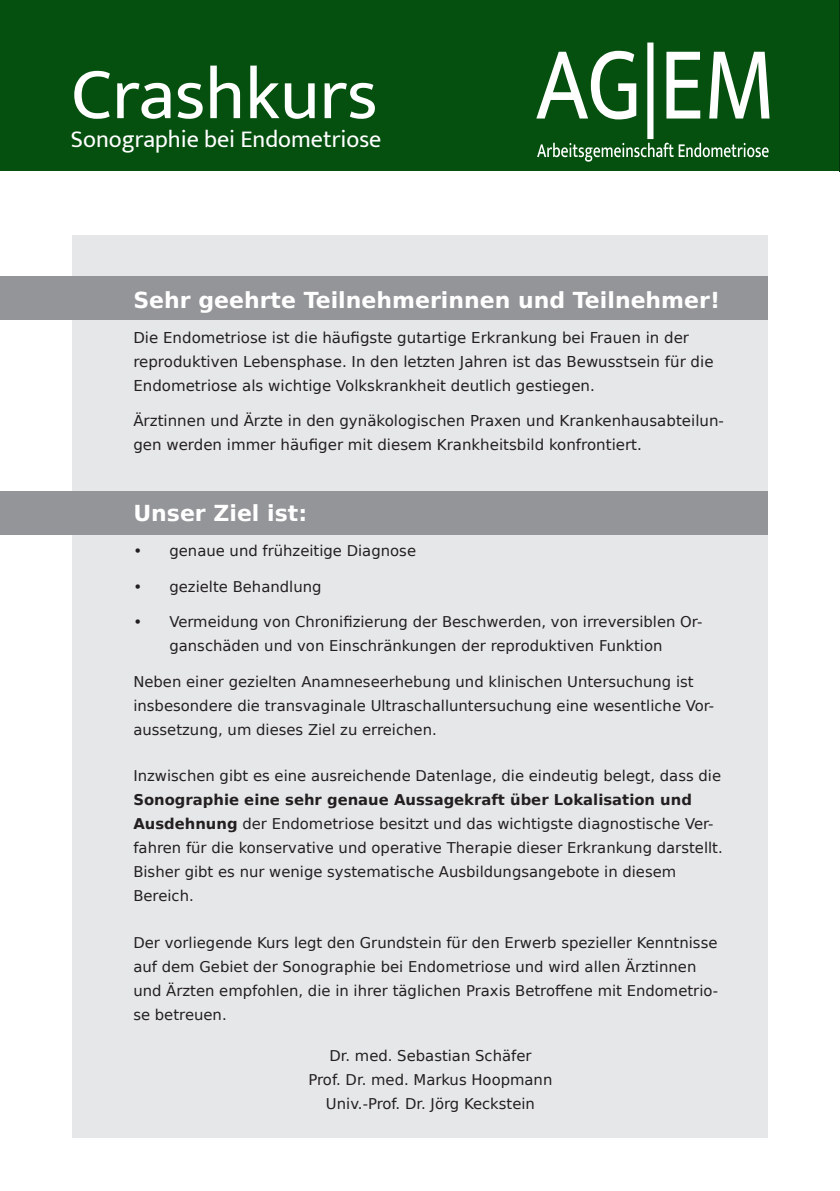
<style>
.page{position:relative;width:840px;height:1191px;background:#fff}
.page>*{position:absolute;margin:0;border:0;box-sizing:border-box;transform-origin:0 0}
.t1{font:74px "Mukta Mahee";color:#fff}
.t2{font:24px "Mukta Mahee";color:#fff}
.t3{font:700 22px "DejaVu Sans";color:#fff}
.t4{font:15px/24px "DejaVu Sans";color:#231f20}
.t5{font:14.8px/24px "DejaVu Sans";color:#231f20}
.s1{font-weight:700}
</style>
<div class="page">
<div style="left:72px;top:235px;width:695px;height:902px;background:#e6e7e9"></div>
<div style="left:0;top:490px;width:767px;height:44px;background:#939598"></div>
<div style="left:0;top:0;width:839px;height:170px;background:#05500f"></div>
<div style="left:0;top:276px;width:767px;height:44px;background:#939598"></div>
<hr style="left:839px;top:0;width:1px;height:170px;background:#05500f">
<svg style="left:536px;top:43px;width:233px;height:119px"></svg>
<p class="t1" style="left:71px;top:49px;width:308px">Crashkurs</p>
<p class="t2" style="left:71px;top:125px;width:311px">Sonographie bei Endometriose</p>
<p class="t3" style="left:133px;top:282px;width:588px">Sehr geehrte Teilnehmerinnen und Teilnehmer!</p>
<p class="t4" style="left:133px;top:325px;width:581px">Die Endometriose ist die häufigste gutartige Erkrankung bei Frauen in der reproduktiven Lebensphase. In den letzten Jahren ist das Bewusstsein für die<br>Endometriose als wichtige Volkskrankheit deutlich gestiegen.</p>
<p class="t4" style="left:133px;top:408px;width:591px">Ärztinnen und Ärzte in den gynäkologischen Praxen und Krankenhausabteilun&shy;gen werden immer häufiger mit diesem Krankheitsbild konfrontiert.</p>
<p class="t3" style="left:133px;top:495px;width:175px">Unser Ziel ist:</p>
<p class="t5" style="left:133px;top:539px;width:284px">• genaue und frühzeitige Diagnose</p>
<p class="t5" style="left:133px;top:574px;width:189px">• gezielte Behandlung</p>
<p class="t5" style="left:133px;top:609px;width:570px;text-align:center">• Vermeidung von Chronifizierung der Beschwerden, von irreversiblen Or&shy;ganschäden und von Einschränkungen der reproduktiven Funktion</p>
<p class="t5" style="left:133px;top:669px;width:582px">Neben einer gezielten Anamneseerhebung und klinischen Untersuchung ist insbesondere die transvaginale Ultraschalluntersuchung eine wesentliche Vor&shy;aussetzung, um dieses Ziel zu erreichen.</p>
<p class="t5" style="left:133px;top:763px;width:590px">Inzwischen gibt es eine ausreichende Datenlage, die eindeutig belegt, dass die <span class="s1">Sonographie eine sehr genaue Aussagekraft über Lokalisation und Ausdehnung</span> der Endometriose besitzt und das wichtigste diagnostische Ver&shy;fahren für die konservative und operative Therapie dieser Erkrankung darstellt.<br>Bisher gibt es nur wenige systematische Ausbildungsangebote in diesem Bereich.</p>
<p class="t5" style="left:133px;top:930px;width:586px">Der vorliegende Kurs legt den Grundstein für den Erwerb spezieller Kenntnisse auf dem Gebiet der Sonographie bei Endometriose und wird allen Ärztinnen und Ärzten empfohlen, die in ihrer täglichen Praxis Betroffene mit Endometrio&shy;se betreuen.</p>
<p class="t5" style="left:329px;top:1043px;width:204px">Dr. med. Sebastian Schäfer</p>
<p class="t5" style="left:308px;top:1067px;width:245px">Prof. Dr. med. Markus Hoopmann</p>
<p class="t5" style="left:326px;top:1091px;width:210px">Univ.-Prof. Dr. Jörg Keckstein</p>
</div>
